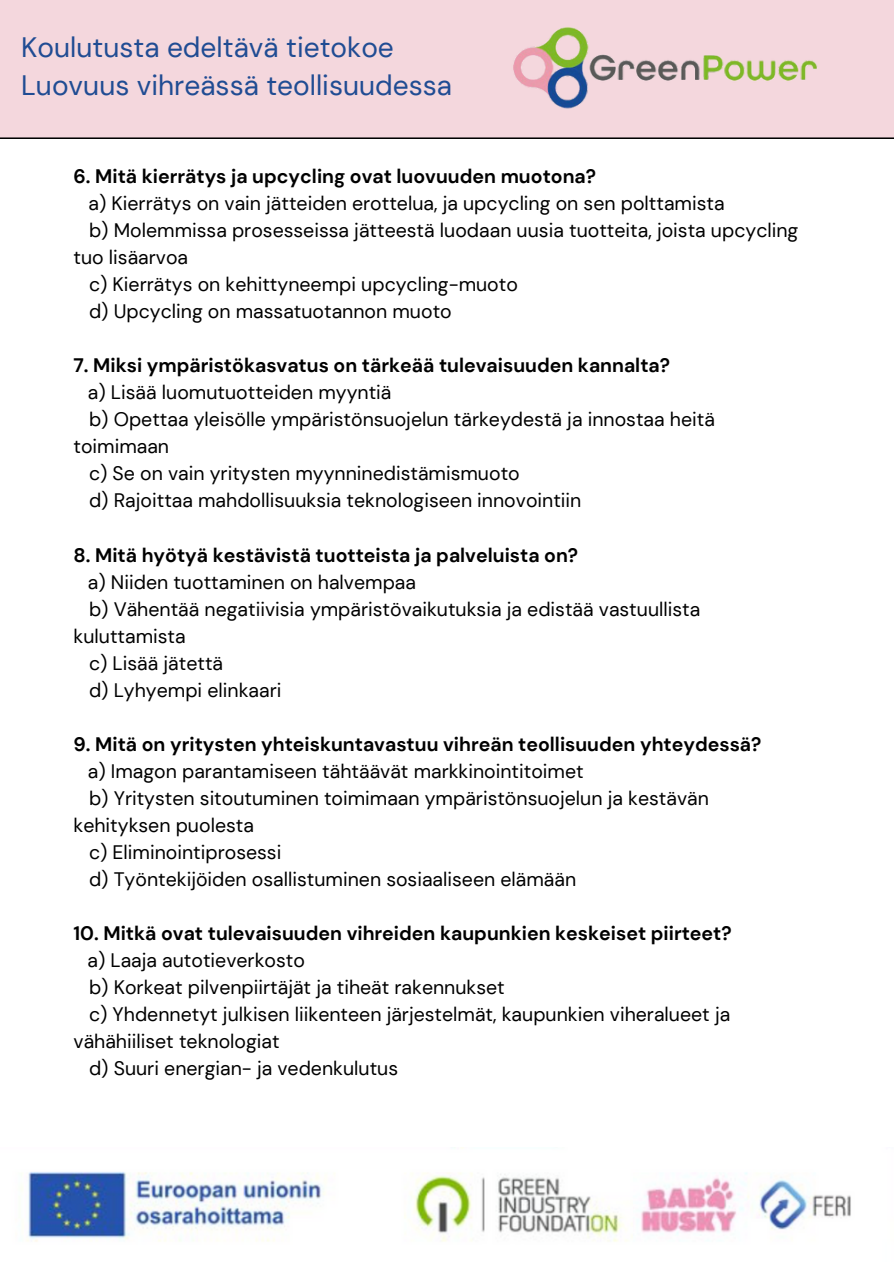
<style>
.page{position:relative;width:894px;height:1264px;background:#fff}
.page>*{position:absolute;margin:0;border:0;box-sizing:border-box;transform-origin:0 0}
.t1{font:28.05px/38.2px "DM Sans";color:#204c93}
.t2{font:19.5px/27px "DM Sans";color:#000}
.t3{font:700 19.5px "DM Sans";color:#000}
</style>
<div class="page">
<div style="left:0;top:0;width:893px;height:138px;background:#f4d7dd"></div>
<img style="left:21px;top:1147px;width:830px;height:95px">
<img style="left:490px;top:18px;width:351px;height:98px">
<p class="t1" style="left:21px;top:28px;width:432px">Koulutusta edeltävä tietokoe<br>Luovuus vihreässä teollisuudessa</p>
<p class="t3" style="left:73px;top:164px;width:524px">6. Mitä kierrätys ja upcycling ovat luovuuden muotona?</p>
<h1 class="t2" style="left:88px;top:190px;width:637px">a) Kierrätys on vain jätteiden erottelua, ja upcycling on sen polttamista</h1>
<p class="t2" style="left:73px;top:217px;width:726px;text-indent:16px">b) Molemmissa prosesseissa jätteestä luodaan uusia tuotteita, joista upcycling tuo lisäarvoa</p>
<p class="t2" style="left:89px;top:271px;width:430px">c) Kierrätys on kehittyneempi upcycling-muoto</p>
<p class="t2" style="left:89px;top:298px;width:364px">d) Upcycling on massatuotannon muoto</p>
<p class="t3" style="left:73px;top:353px;width:598px">7. Miksi ympäristökasvatus on tärkeää tulevaisuuden kannalta?</p>
<p class="t2" style="left:88px;top:379px;width:305px">a) Lisää luomutuotteiden myyntiä</p>
<p class="t2" style="left:73px;top:406px;width:642px;text-indent:16px">b) Opettaa yleisölle ympäristönsuojelun tärkeydestä ja innostaa heitä toimimaan</p>
<p class="t2" style="left:89px;top:460px;width:432px">c) Se on vain yritysten myynninedistämismuoto</p>
<p class="t2" style="left:89px;top:487px;width:493px">d) Rajoittaa mahdollisuuksia teknologiseen innovointiin</p>
<p class="t3" style="left:73px;top:542px;width:506px">8. Mitä hyötyä kestävistä tuotteista ja palveluista on?</p>
<p class="t2" style="left:88px;top:568px;width:329px">a) Niiden tuottaminen on halvempaa</p>
<p class="t2" style="left:73px;top:595px;width:628px;text-indent:16px">b) Vähentää negatiivisia ympäristövaikutuksia ja edistää vastuullista kuluttamista</p>
<p class="t2" style="left:89px;top:649px;width:135px">c) Lisää jätettä</p>
<p class="t2" style="left:89px;top:676px;width:194px">d) Lyhyempi elinkaari</p>
<p class="t3" style="left:73px;top:731px;width:689px">9. Mitä on yritysten yhteiskuntavastuu vihreän teollisuuden yhteydessä?</p>
<p class="t2" style="left:88px;top:757px;width:497px">a) Imagon parantamiseen tähtäävät markkinointitoimet</p>
<p class="t2" style="left:73px;top:784px;width:636px;text-indent:16px">b) Yritysten sitoutuminen toimimaan ympäristönsuojelun ja kestävän kehityksen puolesta</p>
<p class="t2" style="left:89px;top:838px;width:194px">c) Eliminointiprosessi</p>
<p class="t2" style="left:89px;top:865px;width:488px">d) Työntekijöiden osallistuminen sosiaaliseen elämään</p>
<p class="t3" style="left:73px;top:920px;width:659px">10. Mitkä ovat tulevaisuuden vihreiden kaupunkien keskeiset piirteet?</p>
<p class="t2" style="left:87px;top:946px;width:219px">a) Laaja autotieverkosto</p>
<p class="t2" style="left:89px;top:973px;width:417px">b) Korkeat pilvenpiirtäjät ja tiheät rakennukset</p>
<p class="t2" style="left:73px;top:1000px;width:658px;text-indent:16px">c) Yhdennetyt julkisen liikenteen järjestelmät, kaupunkien viheralueet ja vähähiiliset teknologiat</p>
<p class="t2" style="left:89px;top:1054px;width:310px">d) Suuri energian- ja vedenkulutus</p>
</div>
